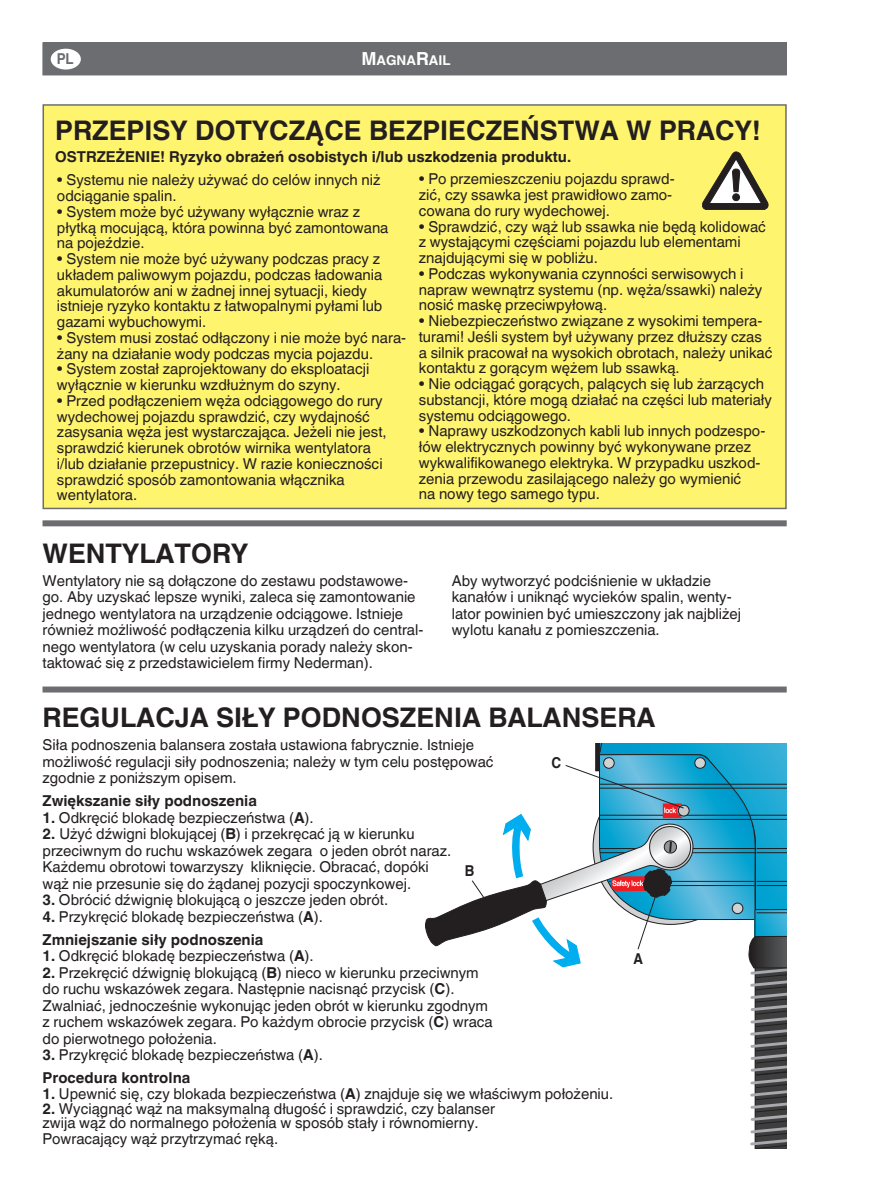
<style>
.page{position:relative;width:893px;height:1191px;background:#fff}
.page>*{position:absolute;margin:0;border:0;box-sizing:border-box;transform-origin:0 0}
.t1{font:700 27px "Helvetica Linotype";color:#231f20}
.t2{font:15px/15.8px "Helvetica Linotype";color:#231f20}
.t3{font:700 15px "Helvetica Linotype";color:#231f20}
.t4{font:700 15px "Helvetica Linotype";color:#231f20;scale:.9 1}
.t5{font:700 15px "Helvetica Linotype";color:#6c6d70;scale:.9 1}
.t6{font:700 13.5px "Helvetica Linotype";color:#fff}
.s1{font-size:18px}
.s2{font-weight:700}
</style>
<div class="page">
<div style="left:43px;top:43px;width:743px;height:32px;background:#6c6d70"></div>
<div style="left:51px;top:49px;width:30px;height:21px;background:#fff;border-radius:50%"></div>
<div style="left:43px;top:105px;width:743px;height:403px;background:#fff46e"></div>
<div style="left:43px;top:104px;width:744px;height:405px;border:2px solid #6c6d70"></div>
<svg style="left:425px;top:743px;width:362px;height:406px"></svg>
<div style="left:43px;top:686px;width:744px;height:6px;background:#6c6d70"></div>
<div style="left:43px;top:520px;width:744px;height:6px;background:#6c6d70"></div>
<svg style="left:702px;top:152px;width:66px;height:58px"></svg>
<p class="t5" style="left:57px;top:50px;width:20px">PL</p>
<p class="t6" style="left:361px;top:52px;width:91px"><span class="s1">M</span>AGNA<span class="s1">R</span>AIL</p>
<h1 class="t1" style="left:55px;top:115px;width:707px">PRZEPISY DOTYCZĄCE BEZPIECZEŃSTWA W PRACY!</h1>
<p class="t3" style="left:55px;top:148px;width:517px">OSTRZEŻENIE! Ryzyko obrażeń osobistych i/lub uszkodzenia produktu.</p>
<p class="t2" style="left:57px;top:172px;width:325px">• Systemu nie należy używać do celów innych niż odciąganie spalin.</p>
<p class="t2" style="left:57px;top:204px;width:333px">• System może być używany wyłącznie wraz z płytką mocującą, która powinna być zamontowana na pojeździe.</p>
<p class="t2" style="left:57px;top:251px;width:327px">• System nie może być używany podczas pracy z układem paliwowym pojazdu, podczas ładowania akumulatorów ani w żadnej innej sytuacji, kiedy istnieje ryzyko kontaktu z łatwopalnymi pyłami lub gazami wybuchowymi.</p>
<p class="t2" style="left:57px;top:330px;width:351px">• System musi zostać odłączony i nie może być nara&shy;żany na działanie wody podczas mycia pojazdu.</p>
<p class="t2" style="left:57px;top:361px;width:314px">• System został zaprojektowany do eksploatacji wyłącznie w kierunku wzdłużnym do szyny.</p>
<p class="t2" style="left:57px;top:393px;width:331px">• Przed podłączeniem węża odciągowego do rury wydechowej pojazdu sprawdzić, czy wydajność zasysania węża jest wystarczająca. Jeżeli nie jest, sprawdzić kierunek obrotów wirnika wentylatora i/lub działanie przepustnicy. W razie konieczności sprawdzić sposób zamontowania włącznika wentylatora.</p>
<p class="t2" style="left:419px;top:171px;width:257px">• Po przemieszczeniu pojazdu sprawd&shy;zić, czy ssawka jest prawidłowo zamo&shy;cowana do rury wydechowej.</p>
<p class="t2" style="left:419px;top:218px;width:349px">• Sprawdzić, czy wąż lub ssawka nie będą kolidować z wystającymi częściami pojazdu lub elementami znajdującymi się w pobliżu.</p>
<p class="t2" style="left:419px;top:266px;width:345px">• Podczas wykonywania czynności serwisowych i napraw wewnątrz systemu (np. węża/ssawki) należy nosić maskę przeciwpyłową.</p>
<p class="t2" style="left:419px;top:313px;width:355px">• Niebezpieczeństwo związane z wysokimi tempera&shy;turami! Jeśli system był używany przez dłuższy czas a silnik pracował na wysokich obrotach, należy unikać kontaktu z gorącym wężem lub ssawką.</p>
<p class="t2" style="left:419px;top:376px;width:355px">• Nie odciągać gorących, palących się lub żarzących substancji, które mogą działać na części lub materiały systemu odciągowego.</p>
<p class="t2" style="left:419px;top:423px;width:348px">• Naprawy uszkodzonych kabli lub innych podzespo&shy;łów elektrycznych powinny być wykonywane przez wykwalifikowanego elektryka. W przypadku uszkod&shy;zenia przewodu zasilającego należy go wymienić<br>na nowy tego samego typu.</p>
<h1 class="t1" style="left:43px;top:538px;width:207px">WENTYLATORY</h1>
<p class="t2" style="left:43px;top:572px;width:382px;line-height:16.5px">Wentylatory nie są dołączone do zestawu podstawowe&shy;go. Aby uzyskać lepsze wyniki, zaleca się zamontowanie jednego wentylatora na urządzenie odciągowe. Istnieje również możliwość podłączenia kilku urządzeń do central&shy;nego wentylatora (w celu uzyskania porady należy skon&shy;taktować się z przedstawicielem firmy Nederman).</p>
<p class="t2" style="left:452px;top:572px;width:291px;line-height:16.5px">Aby wytworzyć podciśnienie w układzie kanałów i uniknąć wycieków spalin, wenty&shy;lator powinien być umieszczony jak najbliżej wylotu kanału z pomieszczenia.</p>
<h1 class="t1" style="left:43px;top:702px;width:615px">REGULACJA SIŁY PODNOSZENIA BALANSERA</h1>
<p class="t2" style="left:43px;top:736px;width:453px;line-height:16.5px">Siła podnoszenia balansera została ustawiona fabrycznie. Istnieje możliwość regulacji siły podnoszenia; należy w tym celu postępować zgodnie z poniższym opisem.</p>
<p class="t3" style="left:43px;top:792px;width:216px">Zwiększanie siły podnoszenia</p>
<p class="t2" style="left:43px;top:809px;width:273px"><span class="s2">1.</span> Odkręcić blokadę bezpieczeństwa (<span class="s2">A</span>).</p>
<p class="t2" style="left:43px;top:825px;width:410px;line-height:16.5px"><span class="s2">2.</span> Użyć dźwigni blokującej (<span class="s2">B</span>) i przekręcać ją w kierunku przeciwnym do ruchu wskazówek zegara o jeden obrót naraz.<br>Każdemu obrotowi towarzyszy kliknięcie. Obracać, dopóki wąż nie przesunie się do żądanej pozycji spoczynkowej.</p>
<p class="t2" style="left:43px;top:892px;width:347px"><span class="s2">3.</span> Obrócić dźwignię blokującą o jeszcze jeden obrót.</p>
<p class="t2" style="left:43px;top:905px;width:282px;line-height:23px"><span class="s2">4.</span> Przykręcić blokadę bezpieczeństwa (<span class="s2">A</span>).<br><span class="s2">Zmniejszanie siły podnoszenia</span></p>
<p class="t2" style="left:43px;top:948px;width:273px"><span class="s2">1.</span> Odkręcić blokadę bezpieczeństwa (<span class="s2">A</span>).</p>
<p class="t2" style="left:43px;top:964px;width:452px;line-height:16.5px"><span class="s2">2.</span> Przekręcić dźwignię blokującą (<span class="s2">B</span>) nieco w kierunku przeciwnym do ruchu wskazówek zegara. Następnie nacisnąć przycisk (<span class="s2">C</span>).<br>Zwalniać, jednocześnie wykonując jeden obrót w kierunku zgodnym z ruchem wskazówek zegara. Po każdym obrocie przycisk (<span class="s2">C</span>) wraca do pierwotnego położenia.</p>
<p class="t2" style="left:43px;top:1043px;width:282px;line-height:23px"><span class="s2">3.</span> Przykręcić blokadę bezpieczeństwa (<span class="s2">A</span>).<br><span class="s2">Procedura kontrolna</span></p>
<p class="t2" style="left:43px;top:1086px;width:572px"><span class="s2">1.</span> Upewnić się, czy blokada bezpieczeństwa (<span class="s2">A</span>) znajduje się we właściwym położeniu.</p>
<p class="t2" style="left:43px;top:1101px;width:454px;line-height:14.2px"><span class="s2">2.</span> Wyciągnąć wąż na maksymalną długość i sprawdzić, czy balanser zwija wąż do normalnego położenia w sposób stały i równomierny.</p>
<p class="t2" style="left:43px;top:1131px;width:237px">Powracający wąż przytrzymać ręką.</p>
<p class="t4" style="left:551px;top:754px;width:12px">C</p>
<p class="t4" style="left:465px;top:862px;width:12px">B</p>
<p class="t4" style="left:633px;top:949px;width:12px">A</p>
</div>
